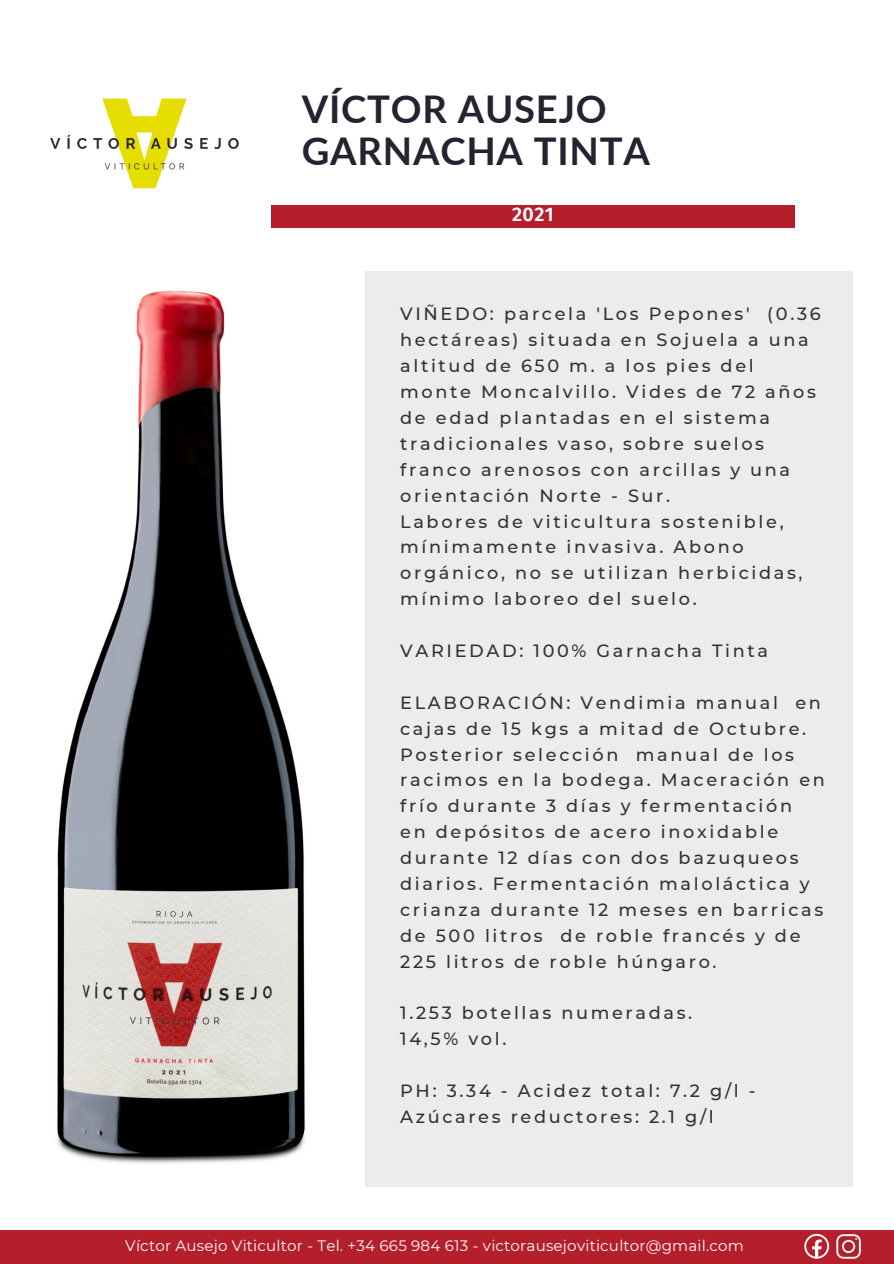
<style>
.page{position:relative;width:894px;height:1264px;background:#fff}
.page>*{position:absolute;margin:0;border:0;box-sizing:border-box;transform-origin:0 0}
.t1{font:700 38.1px "Lato";letter-spacing:.02em;color:#262331}
.t2{font:600 19.65px "Fira Sans";color:#fff}
.t3{font:500 17.7px/25.8px "Montserrat";letter-spacing:.15em;color:#323232}
.t4{font:15px "Montserrat";letter-spacing:.015em;color:#fff}
</style>
<div class="page">
<div style="left:365px;top:271px;width:487px;height:914px;background:#ececec"></div>
<div style="left:271px;top:205px;width:523px;height:22px;background:#b51e2b"></div>
<img style="left:50px;top:98px;width:238px;height:130px">
<div style="left:0;top:1230px;width:893px;height:33px;background:#b51e2b"></div>
<svg style="left:804px;top:1233px;width:24px;height:25px"></svg>
<svg style="left:836px;top:1234px;width:24px;height:24px"></svg>
<img style="left:57px;top:290px;width:248px;height:874px">
<p class="t1" style="left:301px;top:85px;width:306px">VÍCTOR AUSEJO</p>
<p class="t1" style="left:301px;top:127px;width:350px">GARNACHA TINTA</p>
<p class="t2" style="left:512px;top:203px;width:43px">2021</p>
<p class="t3" style="left:400px;top:301px;width:422px">VIÑEDO: parcela 'Los Pepones' (0.36 hectáreas) situada en Sojuela a una altitud de 650 m. a los pies del monte Moncalvillo. Vides de 72 años de edad plantadas en el sistema tradicionales vaso, sobre suelos franco arenosos con arcillas y una orientación Norte - Sur.</p>
<p class="t3" style="left:400px;top:508px;width:404px">Labores de viticultura sostenible, mínimamente invasiva. Abono orgánico, no se utilizan herbicidas, mínimo laboreo del suelo.</p>
<p class="t3" style="left:400px;top:637px;width:369px">VARIEDAD: 100% Garnacha Tinta</p>
<p class="t3" style="left:400px;top:689px;width:426px">ELABORACIÓN: Vendimia manual en cajas de 15 kgs a mitad de Octubre.<br>Posterior selección manual de los racimos en la bodega. Maceración en frío durante 3 días y fermentación<br>en depósitos de acero inoxidable durante 12 días con dos bazuqueos diarios. Fermentación maloláctica y crianza durante 12 meses en barricas de 500 litros de roble francés y de 225 litros de roble húngaro.</p>
<p class="t3" style="left:400px;top:1000px;width:293px">1.253 botellas numeradas.</p>
<p class="t3" style="left:400px;top:1026px;width:108px">14,5% vol.</p>
<p class="t3" style="left:400px;top:1077px;width:357px">PH: 3.34 - Acidez total: 7.2 g/l -<br>Azúcares reductores: 2.1 g/l</p>
<p class="t4" style="left:125px;top:1236px;width:620px">Víctor Ausejo Viticultor - Tel. +34 665 984 613 - victorausejoviticultor@gmail.com</p>
</div>
